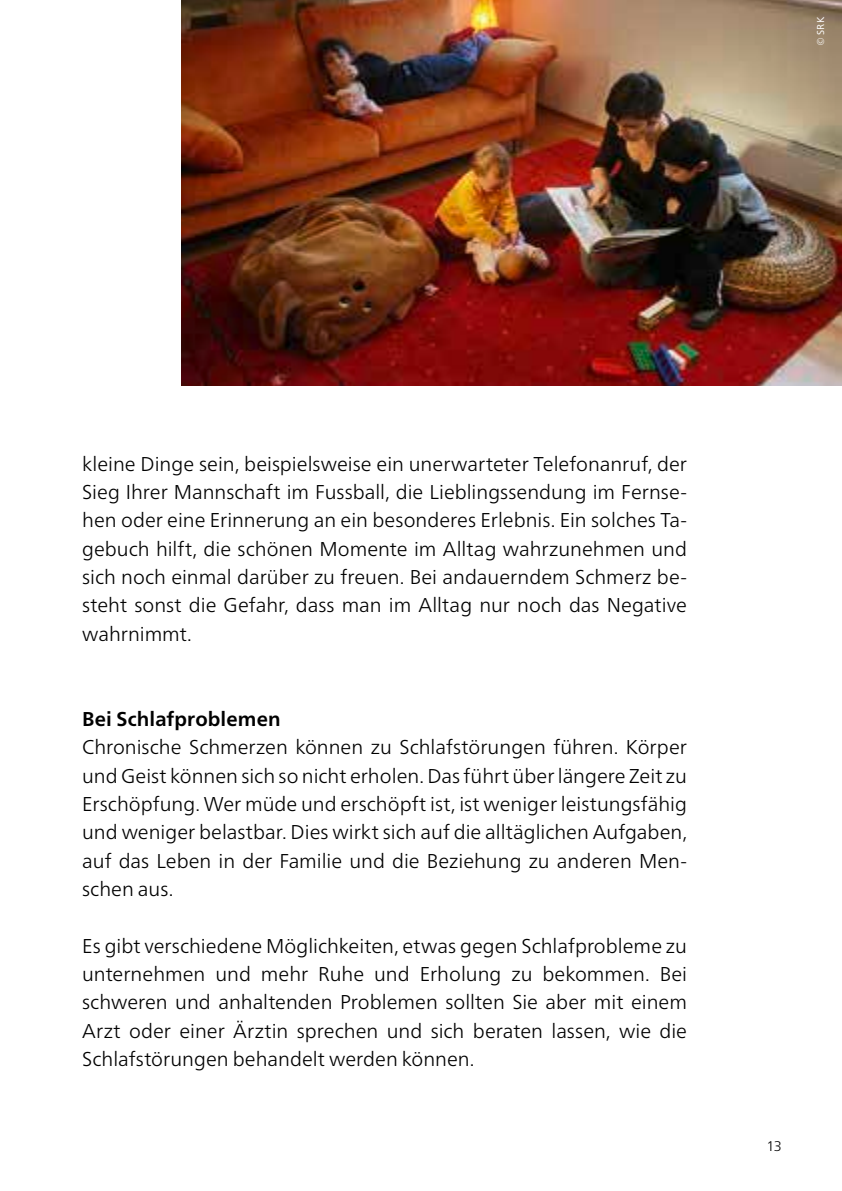
<style>
.page{position:relative;width:842px;height:1191px;background:#fff}
.page>*{position:absolute;margin:0;border:0;box-sizing:border-box;transform-origin:0 0}
.t1{font:300 20px/28.4px "Frutiger Neue LTW1 G";color:#000;text-align:justify}
.t2{font:700 20px "Frutiger Neue LTW1 G";letter-spacing:.005em;color:#000}
.t3{font:300 14px "Frutiger Neue LTW1 G";color:#000}
.t4{font:10px "Frutiger Neue LTW1 G";color:#fff}
</style>
<div class="page">
<img style="left:182px;top:0;width:660px;height:386px">
<p class="t4" style="left:815px;top:46px;width:30px;rotate:-90deg">© SRK</p>
<p class="t1" style="left:82px;top:449px;width:606px">kleine Dinge sein, beispielsweise ein unerwarteter Telefonanruf, der Sieg Ihrer Mannschaft im Fussball, die Lieblingssendung im Fernse&shy;hen oder eine Erinnerung an ein besonderes Erlebnis. Ein solches Ta&shy;gebuch hilft, die schönen Momente im Alltag wahrzunehmen und sich noch einmal darüber zu freuen. Bei andauerndem Schmerz be&shy;steht sonst die Gefahr, dass man im Alltag nur noch das Negative wahrnimmt.</p>
<p class="t2" style="left:82px;top:707px;width:200px">Bei Schlafproblemen</p>
<p class="t1" style="left:82px;top:733px;width:606px">Chronische Schmerzen können zu Schlafstörungen führen. Körper und Geist können sich so nicht erholen. Das führt über längere Zeit zu Erschöpfung. Wer müde und erschöpft ist, ist weniger leistungsfähig und weniger belastbar. Dies wirkt sich auf die alltäglichen Aufgaben, auf das Leben in der Familie und die Beziehung zu anderen Men&shy;schen aus.</p>
<p class="t1" style="left:82px;top:931px;width:606px">Es gibt verschiedene Möglichkeiten, etwas gegen Schlafprobleme zu unternehmen und mehr Ruhe und Erholung zu bekommen. Bei schweren und anhaltenden Problemen sollten Sie aber mit einem Arzt oder einer Ärztin sprechen und sich beraten lassen, wie die Schlafstörungen behandelt werden können.</p>
<p class="t3" style="left:766px;top:1137px;width:17px">13</p>
</div>
